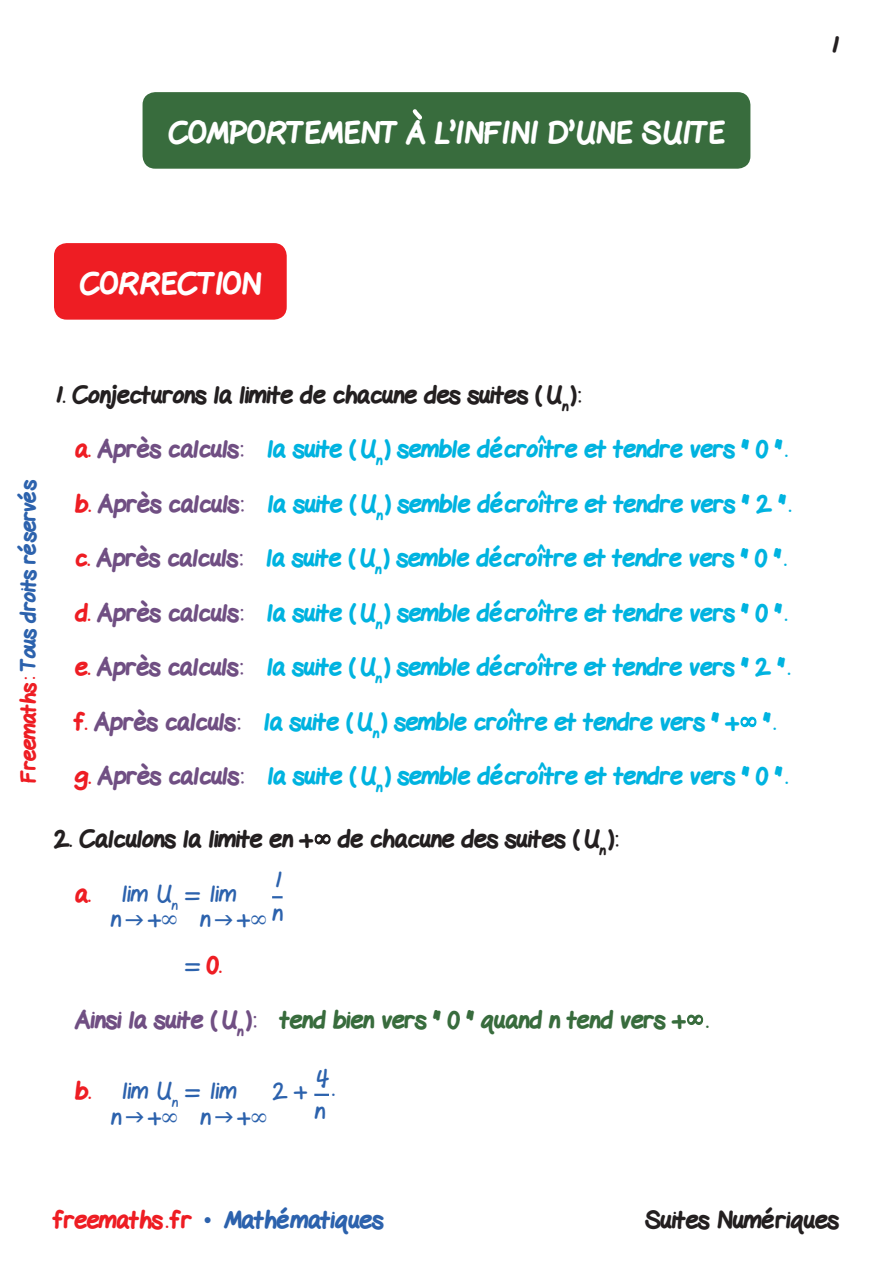
<style>
.page{position:relative;width:893px;height:1263px;background:#fff}
.page>*{position:absolute;margin:0;border:0;box-sizing:border-box;transform-origin:0 0}
.t1{font:800 30px "Gel Pen";color:#fff}
.t2{font:800 24px "Gel Pen";color:#00b3e0}
.t3{font:800 24px "Gel Pen";color:#231f20}
.t4{font:800 24px "Gel Pen";color:#386c3d}
.t5{font:24px/25.5px "Gel Pen";color:#2c62ad}
.t6{font:800 24px "Gel Pen";color:#2c62ad}
.t7{font:800 24px "Gel Pen";color:#ee1d23}
.t8{font:800 21px "Gel Pen";letter-spacing:-.01em;color:#2c62ad}
.s1{color:#ee1d23}
.s2{color:#704f83}
.s3{font-weight:800;color:#ee1d23}
.s4{font-weight:400;color:#2c62ad}
.s5{font-family:"Times New Roman";font-weight:400}
</style>
<div class="page">
<div style="left:54px;top:243px;width:233px;height:77px;background:#ee1d23;border-radius:13px"></div>
<svg style="left:740px;top:716px;width:17px;height:12px"></svg>
<svg style="left:314px;top:834px;width:17px;height:11px"></svg>
<svg style="left:272px;top:896px;width:11px;height:2px"></svg>
<svg style="left:687px;top:1014px;width:17px;height:11px"></svg>
<svg style="left:314px;top:1094px;width:15px;height:2px"></svg>
<div style="left:143px;top:92px;width:607px;height:77px;background:#386c3d;border-radius:13px"></div>
<svg style="left:413px;top:109px;width:9px;height:11px"></svg>
<p class="t1" style="left:168px;top:111px;width:558px">COMPORTEMENT A L’INFINI D’UNE SUITE</p>
<p class="t3" style="left:830px;top:27px;width:10px">1</p>
<p class="t1" style="left:80px;top:262px;width:183px">CORRECTION</p>
<p class="t8" style="left:13px;top:783px;width:305px;rotate:-90deg"><span class="s1">Freemaths:</span> Tous droits réservés</p>
<p class="t3" style="left:54px;top:377px;width:528px">1. Conjecturons la limite de chacune des suites (U<sub>n</sub> ):</p>
<p class="t2" style="left:75px;top:432px;width:714px"><span class="s1">a.</span> <span class="s2">Après calculs:</span> la suite (U<sub>n</sub> ) semble décroître et tendre vers " 0 ".</p>
<p class="t2" style="left:75px;top:486px;width:717px"><span class="s1">b.</span> <span class="s2">Après calculs:</span> la suite (U<sub>n</sub> ) semble décroître et tendre vers " 2 ".</p>
<p class="t2" style="left:75px;top:541px;width:713px"><span class="s1">c.</span> <span class="s2">Après calculs:</span> la suite (U<sub>n</sub> ) semble décroître et tendre vers " 0 ".</p>
<p class="t2" style="left:75px;top:595px;width:713px"><span class="s1">d.</span> <span class="s2">Après calculs:</span> la suite (U<sub>n</sub> ) semble décroître et tendre vers " 0 ".</p>
<p class="t2" style="left:75px;top:650px;width:717px"><span class="s1">e.</span> <span class="s2">Après calculs:</span> la suite (U<sub>n</sub> ) semble décroître et tendre vers " 2 ".</p>
<p class="t2" style="left:75px;top:704px;width:702px"><span class="s1">f.</span> <span class="s2">Après calculs:</span> la suite (U<sub>n</sub> ) semble croître et tendre vers " + ".</p>
<p class="t2" style="left:75px;top:759px;width:714px"><span class="s1">g.</span> <span class="s2">Après calculs:</span> la suite (U<sub>n</sub> ) semble décroître et tendre vers " 0 ".</p>
<p class="t3" style="left:54px;top:822px;width:566px">2. Calculons la limite en + de chacune des suites (U<sub>n</sub> ):</p>
<p class="t5" style="left:111px;top:878px;width:127px;text-indent:-35px"><span class="s3">a.</span> lim U<sub>n</sub> = lim n +∞</p>
<p class="t5" style="left:272px;top:861px;width:12px;line-height:33px">1 n</p>
<p class="t5" style="left:200px;top:904px;width:69px">n +∞</p>
<p class="t7" style="left:186px;top:948px;width:37px"><span class="s4">=</span> 0.</p>
<p class="t4" style="left:75px;top:1002px;width:635px"><span class="s2">Ainsi la suite (U</span><sub>n</sub> <span class="s2">):</span> tend bien vers " 0 " quand n tend vers + .</p>
<p class="t5" style="left:314px;top:1058px;width:16px;line-height:33px">4 n</p>
<p class="t5" style="left:111px;top:1076px;width:127px;text-indent:-36px"><span class="s3">b.</span> lim U<sub>n</sub> = lim n +∞</p>
<p class="t5" style="left:272px;top:1076px;width:36px">2 +</p>
<p class="t6" style="left:332px;top:1071px;width:4px">.</p>
<p class="t5" style="left:200px;top:1101px;width:69px">n +∞</p>
<p class="t6" style="left:54px;top:1202px;width:331px"><span class="s1">freemaths . fr</span> <span class="s5">•</span> Mathématiques</p>
<p class="t3" style="left:645px;top:1202px;width:196px">Suites Numériques</p>
</div>
